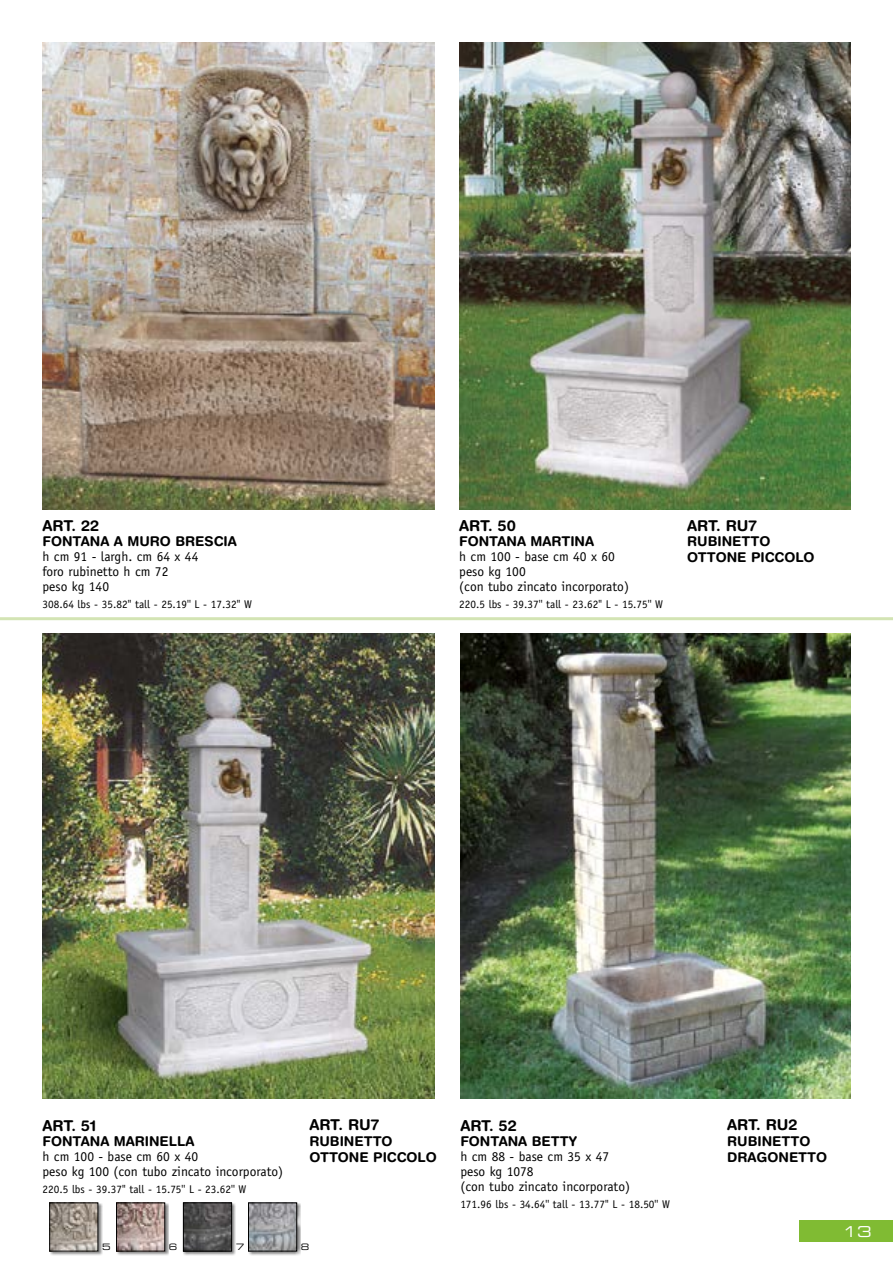
<style>
.page{position:relative;width:893px;height:1263px;background:#fff}
.page>*{position:absolute;margin:0;border:0;box-sizing:border-box;transform-origin:0 0}
.t1{font:700 15px "Helvetica Rounded";color:#000}
.t2{font:15px "Eurostile Extended Two";color:#fff}
.t3{font:13.5px/15px "Officina Sans";color:#000}
.t4{font:700 13.5px/15.8px "Helvetica Rounded";color:#000}
.t5{font:11.25px "Officina Sans";color:#000}
.t6{font:8.85px "Eurostile Extended Two";color:#000}
</style>
<div class="page">
<div style="left:50px;top:1203px;width:52px;height:52px;background:#000;opacity:.5"></div>
<img style="left:51px;top:1204px;width:45px;height:45px">
<div style="left:49px;top:1202px;width:49px;height:49px;border:1px solid #000"></div>
<div style="left:117px;top:1203px;width:52px;height:52px;background:#000;opacity:.5"></div>
<img style="left:118px;top:1204px;width:45px;height:45px">
<div style="left:116px;top:1202px;width:49px;height:49px;border:1px solid #000"></div>
<div style="left:183px;top:1203px;width:53px;height:52px;background:#000;opacity:.5"></div>
<img style="left:185px;top:1204px;width:45px;height:45px">
<div style="left:183px;top:1202px;width:49px;height:49px;border:1px solid #000"></div>
<div style="left:249px;top:1203px;width:52px;height:52px;background:#000;opacity:.5"></div>
<img style="left:250px;top:1204px;width:45px;height:45px">
<div style="left:248px;top:1202px;width:49px;height:49px;border:1px solid #000"></div>
<div style="left:799px;top:1220px;width:94px;height:22px;background:#80bb33"></div>
<hr style="left:0;top:617px;width:893px;height:3px;background:#d3e4b4">
<img style="left:43px;top:43px;width:392px;height:466px">
<img style="left:459px;top:43px;width:391px;height:466px">
<img style="left:43px;top:633px;width:392px;height:465px">
<img style="left:460px;top:633px;width:390px;height:465px">
<p class="t1" style="left:43px;top:516px;width:58px">ART. 22</p>
<p class="t4" style="left:43px;top:533px;width:196px">FONTANA A MURO BRESCIA</p>
<p class="t3" style="left:43px;top:549px;width:157px">h cm 91 - largh. cm 64 x 44 foro rubinetto h cm 72<br>peso kg 140</p>
<p class="t5" style="left:43px;top:597px;width:211px">308.64 lbs - 35.82'' tall - 25.19'' L - 17.32'' W</p>
<p class="t1" style="left:459px;top:516px;width:58px">ART. 50</p>
<p class="t4" style="left:459px;top:533px;width:136px">FONTANA MARTINA</p>
<p class="t3" style="left:459px;top:549px;width:171px">h cm 100 - base cm 40 x 60 peso kg 100<br>(con tubo zincato incorporato)</p>
<p class="t5" style="left:459px;top:597px;width:205px">220.5 lbs - 39.37'' tall - 23.62'' L - 15.75'' W</p>
<p class="t1" style="left:687px;top:516px;width:71px">ART. RU7</p>
<p class="t4" style="left:687px;top:533px;width:129px">RUBINETTO<br>OTTONE PICCOLO</p>
<p class="t1" style="left:43px;top:1116px;width:55px">ART. 51</p>
<p class="t4" style="left:43px;top:1133px;width:153px">FONTANA MARINELLA</p>
<p class="t3" style="left:43px;top:1149px;width:242px">h cm 100 - base cm 60 x 40<br>peso kg 100 (con tubo zincato incorporato)</p>
<p class="t5" style="left:43px;top:1182px;width:205px">220.5 lbs - 39.37'' tall - 15.75'' L - 23.62'' W</p>
<p class="t1" style="left:309px;top:1116px;width:71px">ART. RU7</p>
<p class="t4" style="left:309px;top:1133px;width:129px">RUBINETTO<br>OTTONE PICCOLO</p>
<p class="t6" style="left:102px;top:1241px;width:10px">5</p>
<p class="t6" style="left:169px;top:1241px;width:10px">6</p>
<p class="t6" style="left:236px;top:1241px;width:10px">7</p>
<p class="t6" style="left:301px;top:1241px;width:10px">8</p>
<p class="t1" style="left:460px;top:1116px;width:58px">ART. 52</p>
<p class="t4" style="left:460px;top:1133px;width:118px">FONTANA BETTY</p>
<p class="t3" style="left:460px;top:1149px;width:171px">h cm 88 - base cm 35 x 47 peso kg 1078<br>(con tubo zincato incorporato)</p>
<p class="t5" style="left:460px;top:1197px;width:211px">171.96 lbs - 34.64'' tall - 13.77'' L - 18.50'' W</p>
<p class="t1" style="left:727px;top:1116px;width:72px">ART. RU2</p>
<p class="t4" style="left:727px;top:1133px;width:101px">RUBINETTO<br>DRAGONETTO</p>
<p class="t2" style="left:843px;top:1221px;width:30px">13</p>
</div>
